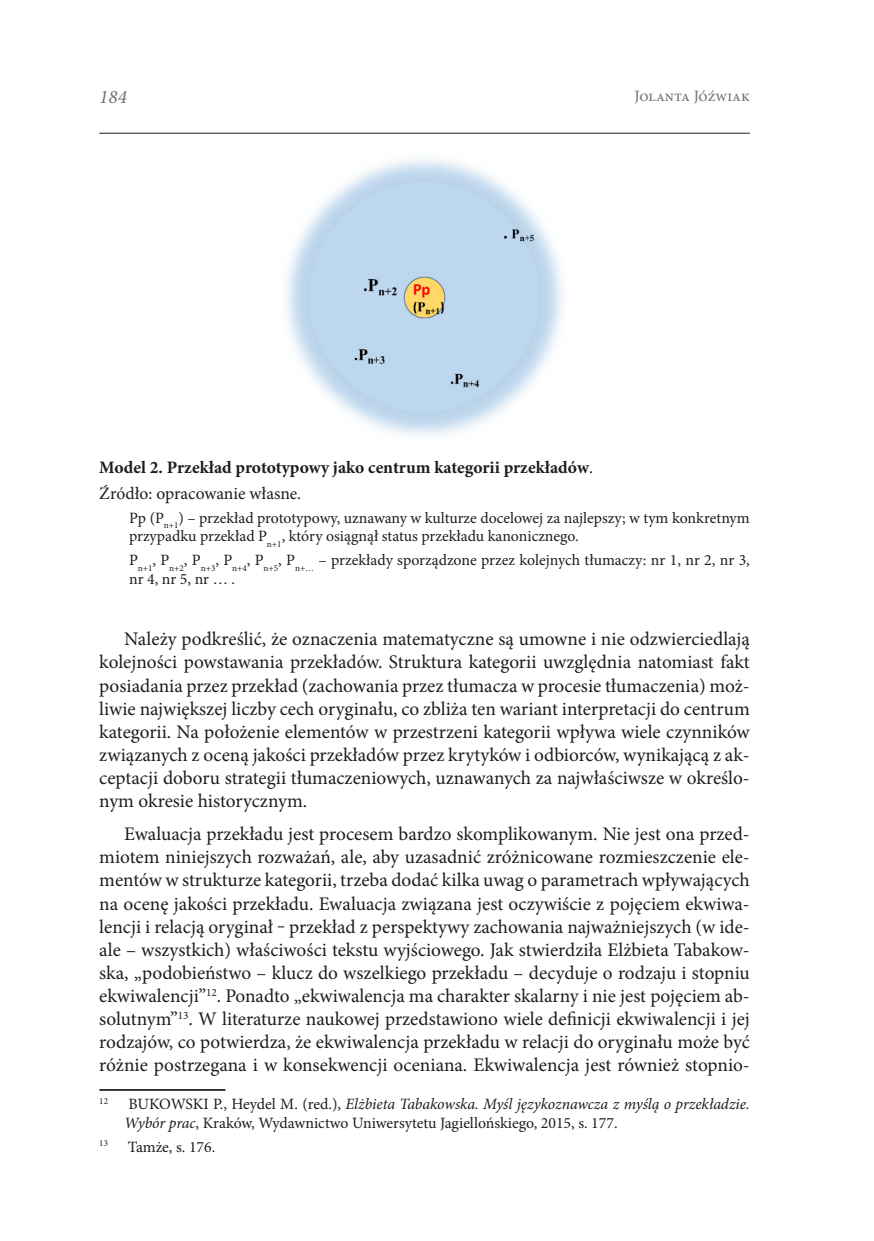
<style>
.page{position:relative;width:874px;height:1241px;background:#fff}
.page>*{position:absolute;margin:0;border:0;box-sizing:border-box;transform-origin:0 0}
.t1{font:19.25px/23.1px "Minion Pro";color:#1d1d1b;text-align:justify}
.t2{font:italic 19.25px "Minion Pro";color:#70706f}
.źródło{font:700 17.5px "Minion Pro";letter-spacing:-.01em;color:#1d1d1b}
.źródło-2{font:17.5px "Minion Pro";color:#1d1d1b}
.źródło-3{font:15.75px/18.9px "Minion Pro";color:#1d1d1b}
.przypis{font:15.75px/18.9px "Minion Pro";color:#1d1d1b}
.t3{font:15.75px "Minion Pro";color:#70706f}
.przypis-2{font:9.1px "Minion Pro";color:#1d1d1b}
.s1{font-weight:400}
.s2{font-style:italic}
</style>
<div class="page">
<hr style="left:99px;top:133px;width:650px;height:1px;background:#1d1d1b">
<img style="left:286px;top:158px;width:277px;height:278px">
<hr style="left:99px;top:1088px;width:126px;height:2px;background:#1d1d1b">
<p class="t2" style="left:99px;top:84px;width:29px">184</p>
<p class="t3" style="left:634px;top:85px;width:117px">Jolanta Jóźwiak</p>
<p class="źródło" style="left:99px;top:454px;width:495px">Model 2. Przekład prototypowy jako centrum kategorii przekładów<span class="s1">.</span></p>
<p class="źródło-2" style="left:99px;top:481px;width:203px">Źródło: opracowanie własne.</p>
<p class="źródło-3" style="left:129px;top:508px;width:622px">Pp (P<sub>n+1</sub>) – przekład prototypowy, uznawany w kulturze docelowej za najlepszy; w tym konkretnym przypadku przekład P<sub>n+1</sub>, który osiągnął status przekładu kanonicznego.</p>
<p class="źródło-3" style="left:129px;top:551px;width:622px">P<sub>n+1</sub>, P<sub>n+2</sub>, P<sub>n+3</sub>, P<sub>n+4</sub>, P<sub>n+5</sub>, P<sub>n+…</sub> – przekłady sporządzone przez kolejnych tłumaczy: nr 1, nr 2, nr 3, nr 4, nr 5, nr … .</p>
<p class="t1" style="left:99px;top:627px;width:651px;text-indent:25px">Należy podkreślić, że oznaczenia matematyczne są umowne i nie odzwierciedlają kolejności powstawania przekładów. Struktura kategorii uwzględnia natomiast fakt posiadania przez przekład (zachowania przez tłumacza w procesie tłumaczenia) moż&shy;liwie największej liczby cech oryginału, co zbliża ten wariant interpretacji do centrum kategorii. Na położenie elementów w przestrzeni kategorii wpływa wiele czynników związanych z oceną jakości przekładów przez krytyków i odbiorców, wynikającą z ak&shy;ceptacji doboru strategii tłumaczeniowych, uznawanych za najwłaściwsze w określo&shy;nym okresie historycznym.</p>
<p class="t1" style="left:99px;top:822px;width:651px;text-indent:25px">Ewaluacja przekładu jest procesem bardzo skomplikowanym. Nie jest ona przed&shy;miotem niniejszych rozważań, ale, aby uzasadnić zróżnicowane rozmieszczenie ele&shy;mentów w strukturze kategorii, trzeba dodać kilka uwag o parametrach wpływających na ocenę jakości przekładu. Ewaluacja związana jest oczywiście z pojęciem ekwiwa&shy;lencji i relacją oryginał ‒ przekład z perspektywy zachowania najważniejszych (w ide&shy;ale – wszystkich) właściwości tekstu wyjściowego. Jak stwierdziła Elżbieta Tabakow&shy;ska, „podobieństwo – klucz do wszelkiego przekładu – decyduje o rodzaju i stopniu ekwiwalencji”<sup>12</sup>. Ponadto „ekwiwalencja ma charakter skalarny i nie jest pojęciem ab&shy;solutnym”<sup>13</sup>. W literaturze naukowej przedstawiono wiele definicji ekwiwalencji i jej rodzajów, co potwierdza, że ekwiwalencja przekładu w relacji do oryginału może być różnie postrzegana i w konsekwencji oceniana. Ekwiwalencja jest również stopnio-</p>
<p class="przypis-2" style="left:99px;top:1094px;width:10px">12</p>
<p class="przypis" style="left:124px;top:1094px;width:627px">BUKOWSKI P., Heydel M. (red.), <span class="s2">Elżbieta Tabakowska. Myśl językoznawcza z myślą o przekładzie.<br>Wybór prac</span>, Kraków, Wydawnictwo Uniwersytetu Jagiellońskiego, 2015, s. 177.</p>
<p class="przypis" style="left:99px;top:1136px;width:117px"><sup>13</sup> Tamże, s. 176.</p>
</div>
